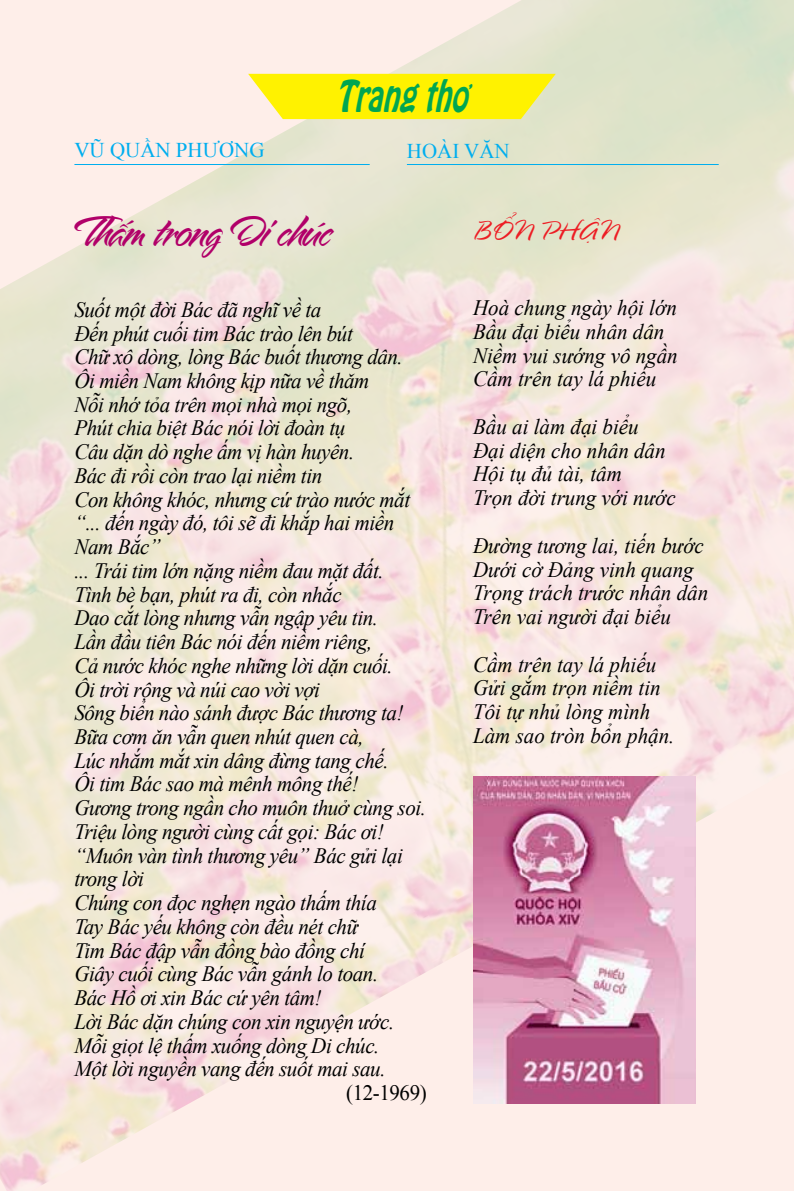
<style>
.page{position:relative;width:794px;height:1191px;background:#fff}
.page>*{position:absolute;margin:0;border:0;box-sizing:border-box;transform-origin:0 0}
.t1{font:italic 38.5px "Vn Hobo 2";color:#00a651;scale:.77 1}
.t2{font:36.57px "UTM Alpine KT";letter-spacing:-.02em;color:#b10069;scale:.96 1}
.t3{font:29.22px "UTM Bustamalaka";color:#ed1d24;scale:.96 1}
.t4{font:italic 21.88px/23.8px "Times New Roman";letter-spacing:-.02em;color:#000;scale:.96 1}
.t5{font:italic 21.88px/23.8px "Times New Roman";color:#000;scale:.96 1}
.t6{font:21.88px "Times New Roman";letter-spacing:-.02em;color:#000;scale:.96 1}
.t7{font:21px "Times New Roman";color:#00aeef}
</style>
<div class="page">
<img style="left:0;top:0;width:794px;height:1191px">
<svg style="left:248px;top:74px;width:308px;height:45px"></svg>
<hr style="left:74px;top:164px;width:296px;height:1px;background:#00aeef">
<hr style="left:407px;top:164px;width:311px;height:1px;background:#00aeef">
<img style="left:473px;top:777px;width:222px;height:326px">
<h1 class="t1" style="left:335px;top:63px;width:187px">Trangthú</h1>
<p class="t7" style="left:74px;top:136px;width:192px">VŨ QUẦN PHƯƠNG</p>
<p class="t7" style="left:407px;top:137px;width:104px">HOÀI VĂN</p>
<h2 class="t2" style="left:74px;top:204px;width:269px">Thấm trong Di chúc</h2>
<p class="t4" style="left:74px;top:297px;width:368px">Suốt một đời Bác đã nghĩ về ta<br>Đến phút cuối tim Bác trào lên bút<br>Chữ xô dòng, lòng Bác buốt thương dân.<br>Ôi miền Nam không kịp nữa về thǎm<br>Nỗi nhớ tỏa trên mọi nhà mọi ngõ,<br>Phút chia biệt Bác nói lời đoàn tụ<br>Câu dặn dò nghe ấm vị hàn huyên.<br>Bác đi rồi còn trao lại niềm tin<br>Con không khóc, nhưng cứ trào nước mắt “... đến ngày đó, tôi sẽ đi khắp hai miền<br>Nam Bắc”<br>... Trái tim lớn nặng niềm đau mặt đất.<br>Tình bè bạn, phút ra đi, còn nhắc<br>Dao cắt lòng nhưng vẫn ngập yêu tin.<br>Lần đầu tiên Bác nói đến niềm riêng,<br>Cả nước khóc nghe những lời dặn cuối.<br>Ôi trời rộng và núi cao vời vợi<br>Sông biển nào sánh được Bác thương ta!<br>Bữa cơm ǎn vẫn quen nhút quen cà,<br>Lúc nhắm mắt xin dâng đừng tang chế.<br>Ôi tim Bác sao mà mênh mông thế!<br>Gương trong ngần cho muôn thuở cùng soi.<br>Triệu lòng người cùng cất gọi: Bác ơi! “Muôn vàn tình thương yêu” Bác gửi lại trong lời<br>Chúng con đọc nghẹn ngào thấm thía<br>Tay Bác yếu không còn đều nét chữ<br>Tim Bác đập vẫn đồng bào đồng chí<br>Giây cuối cùng Bác vẫn gánh lo toan.<br>Bác Hồ ơi xin Bác cứ yên tâm!<br>Lời Bác dặn chúng con xin nguyện ước.<br>Mỗi giọt lệ thấm xuống dòng Di chúc.<br>Một lời nguyền vang đến suốt mai sau.</p>
<p class="t6" style="left:346px;top:1078px;width:85px">(12-1969)</p>
<h3 class="t3" style="left:473px;top:209px;width:153px">BỔN PHẬN</h3>
<p class="t5" style="left:473px;top:295px;width:215px">Hoà chung ngày hội lớn<br>Bầu đại biểu nhân dân<br>Niềm vui sướng vô ngần<br>Cầm trên tay lá phiếu</p>
<p class="t5" style="left:473px;top:414px;width:213px">Bầu ai làm đại biểu<br>Đại diện cho nhân dân<br>Hội tụ đủ tài, tâm<br>Trọn đời trung với nước</p>
<p class="t5" style="left:473px;top:533px;width:246px">Đường tương lai, tiến bước<br>Dưới cờ Đảng vinh quang<br>Trọng trách trước nhân dân<br>Trên vai người đại biểu</p>
<p class="t5" style="left:473px;top:652px;width:211px">Cầm trên tay lá phiếu<br>Gửi gắm trọn niềm tin<br>Tôi tự nhủ lòng mình<br>Làm sao tròn bổn phận.</p>
</div>
